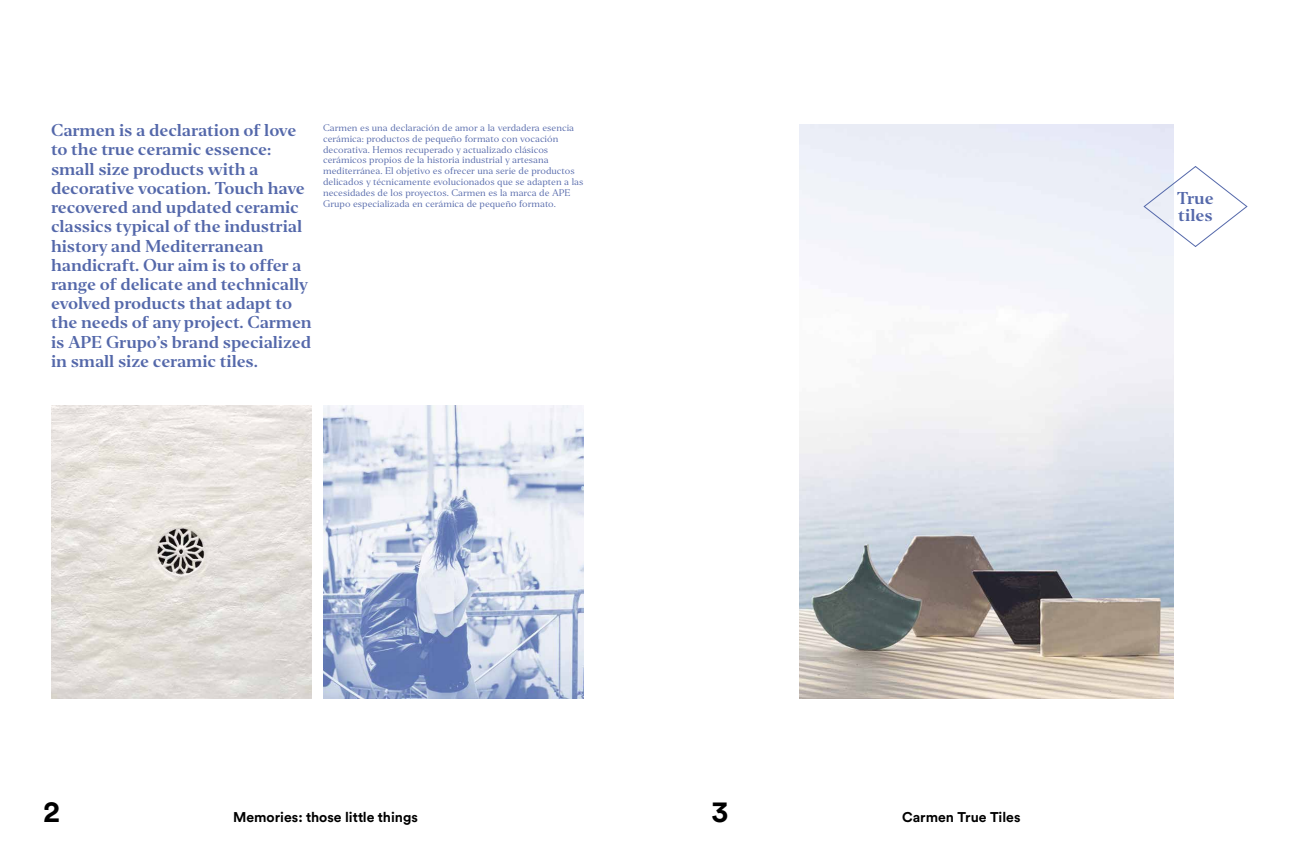
<style>
.page{position:relative;width:1304px;height:851px;background:#fff}
.page>*{position:absolute;margin:0;border:0;box-sizing:border-box;transform-origin:0 0}
.t1{font:700 30px "Circular Std";color:#000}
.t2{font:700 16px/19.2px "Editor";letter-spacing:-.01em;color:#5468aa}
.t3{font:700 14px "Circular Std";color:#000}
.t4{font:9px/10.8px "Editor";color:#5468aa}
</style>
<div class="page">
<img style="left:323px;top:405px;width:261px;height:293px">
<img style="left:51px;top:405px;width:261px;height:293px">
<img style="left:799px;top:124px;width:375px;height:574px">
<svg style="left:1143px;top:166px;width:105px;height:81px"></svg>
<p class="t2" style="left:51px;top:121px;width:262px">Carmen is a declaration of love to the true ceramic essence: small size products with a decorative vocation. Touch have recovered and updated ceramic classics typical of the industrial history and Mediterranean handicraft. Our aim is to offer a range of delicate and technically evolved products that adapt to the needs of any project. Carmen is APE Grupo’s brand specialized in small size ceramic tiles.</p>
<p class="t4" style="left:323px;top:122px;width:262px">Carmen es una declaración de amor a la verdadera esencia cerámica: productos de pequeño formato con vocación decorativa. Hemos recuperado y actualizado clásicos cerámicos propios de la historia industrial y artesana mediterránea. El objetivo es ofrecer una serie de productos delicados y técnicamente evolucionados que se adapten a las necesidades de los proyectos. Carmen es la marca de APE Grupo especializada en cerámica de pequeño formato.</p>
<h2 class="t2" style="left:1177px;top:190px;width:38px;line-height:17px">True tiles</h2>
<h1 class="t1" style="left:44px;top:792px;width:18px">2</h1>
<h3 class="t3" style="left:233px;top:808px;width:186px">Memories: those little things</h3>
<h1 class="t1" style="left:712px;top:792px;width:18px">3</h1>
<h3 class="t3" style="left:902px;top:808px;width:120px">Carmen True Tiles</h3>
</div>
